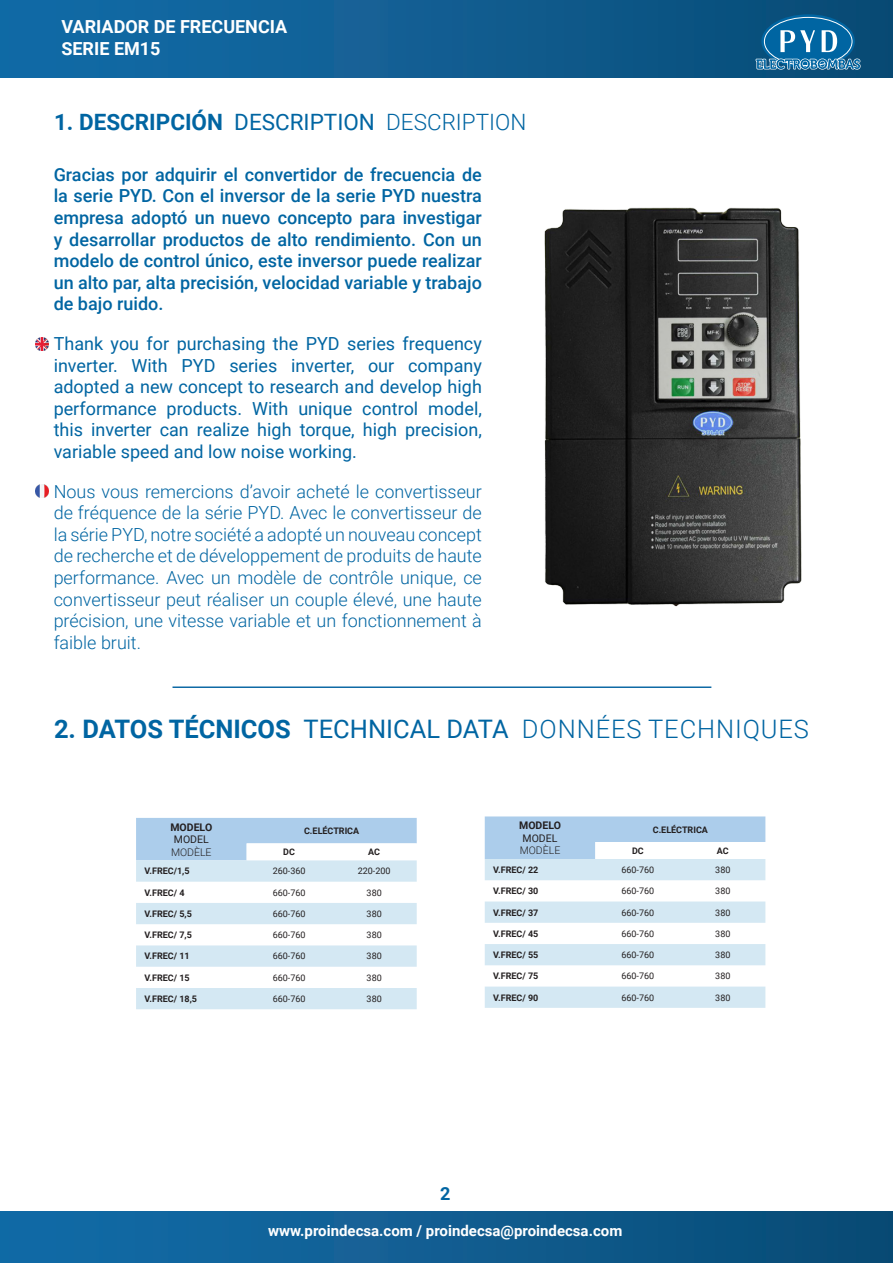
<style>
.page{position:relative;width:893px;height:1263px;background:#fff}
.page>*{position:absolute;margin:0;border:0;box-sizing:border-box;transform-origin:0 0}
.t1{font:300 25.5px "Roboto";letter-spacing:.035em;color:#0065a2}
.t2{font:700 22.5px "Roboto";color:#0065a2}
.t3{font:300 18px/21.6px "Roboto";color:#0065a2;text-align:justify}
.t4{font:500 18px/21.6px "Roboto";color:#0065a2;text-align:justify}
.t5{font:18px/21.6px "Roboto";color:#0065a2;text-align:justify}
.t6{font:700 18px/21.6px "Roboto";color:#fff}
.t7{font:700 18px "Roboto";color:#0065a2}
.t8{font:700 15px "Roboto";color:#fff}
.t9{font:700 10.5px "Roboto";color:#231f20}
.t10{font:300 10.5px "Roboto";color:#231f20}
.t11{font:10.5px "Roboto";color:#231f20}
.t12{font:700 9px "Roboto";color:#231f20}
.t13{font:9px "Roboto";color:#231f20}
.s1{font-weight:400}
.s2{font-weight:300}
.s3{font-weight:700}
</style>
<div class="page">
<div style="left:0;top:0;width:893px;height:77px;background:linear-gradient(to right,#146daa,#0a4b75)"></div>
<div style="left:0;top:1211px;width:893px;height:52px;background:linear-gradient(to right,#146daa,#0a4b75)"></div>
<svg style="left:761px;top:14px;width:94px;height:54px"></svg>
<svg style="left:755px;top:28px;width:106px;height:50px"></svg>
<svg style="left:35px;top:485px;width:13px;height:13px"></svg>
<svg style="left:35px;top:337px;width:13px;height:13px"></svg>
<hr style="left:172px;top:686px;width:539px;height:2px;background:#0f6aa5">
<img style="left:544px;top:207px;width:258px;height:400px">
<svg style="left:136px;top:818px;width:281px;height:191px"></svg>
<svg style="left:485px;top:816px;width:280px;height:192px"></svg>
<p class="t6" style="left:61px;top:16px;width:227px">VARIADOR DE FRECUENCIA<br>SERIE EM15</p>
<p class="t2" style="left:54px;top:106px;width:474px">1. DESCRIPCIÓN <span class="s1">DESCRIPTION</span> <span class="s2">DESCRIPTION</span></p>
<p class="t4" style="left:54px;top:163px;width:430px">Gracias por adquirir el convertidor de frecuencia de la serie PYD. Con el inversor de la serie PYD nuestra empresa adoptó un nuevo concepto para investigar y desarrollar productos de alto rendimiento. Con un modelo de control único, este inversor puede realizar un alto par, alta precisión, velocidad variable y trabajo de bajo ruido.</p>
<p class="t5" style="left:54px;top:332px;width:430px">Thank you for purchasing the PYD series frequency inverter. With PYD series inverter, our company adopted a new concept to research and develop high performance products. With unique control model, this inverter can realize high torque, high precision, variable speed and low noise working.</p>
<p class="t3" style="left:54px;top:480px;width:430px">Nous vous remercions d’avoir acheté le convertisseur de fréquence de la série PYD. Avec le convertisseur de la série PYD, notre société a adopté un nouveau concept de recherche et de développement de produits de haute performance. Avec un modèle de contrôle unique, ce convertisseur peut réaliser un couple élevé, une haute précision, une vitesse variable et un fonctionnement à faible bruit.</p>
<p class="t1" style="left:54px;top:711px;width:757px"><span class="s3">2. DATOS TÉCNICOS</span> <span class="s1">TECHNICAL DATA</span> DONNÉES TECHNIQUES</p>
<p class="t9" style="left:170px;top:819px;width:43px">MODELO</p>
<p class="t11" style="left:174px;top:832px;width:36px">MODEL</p>
<p class="t10" style="left:171px;top:845px;width:42px">MODÈLE</p>
<p class="t12" style="left:304px;top:824px;width:57px">C.ELÉCTRICA</p>
<p class="t12" style="left:283px;top:846px;width:13px">DC</p>
<p class="t12" style="left:368px;top:846px;width:13px">AC</p>
<p class="t9" style="left:519px;top:818px;width:43px">MODELO</p>
<p class="t11" style="left:523px;top:830px;width:36px">MODEL</p>
<p class="t10" style="left:520px;top:843px;width:42px">MODÈLE</p>
<p class="t12" style="left:653px;top:823px;width:57px">C.ELÉCTRICA</p>
<p class="t12" style="left:632px;top:844px;width:13px">DC</p>
<p class="t12" style="left:717px;top:844px;width:13px">AC</p>
<p class="t12" style="left:145px;top:865px;width:47px">V.FREC/1,5</p>
<p class="t13" style="left:273px;top:865px;width:34px">260-360</p>
<p class="t13" style="left:358px;top:865px;width:34px">220-200</p>
<p class="t12" style="left:145px;top:886px;width:41px">V.FREC/ 4</p>
<p class="t13" style="left:273px;top:886px;width:34px">660-760</p>
<p class="t13" style="left:367px;top:886px;width:17px">380</p>
<p class="t12" style="left:145px;top:907px;width:49px">V.FREC/ 5,5</p>
<p class="t13" style="left:273px;top:907px;width:34px">660-760</p>
<p class="t13" style="left:367px;top:907px;width:17px">380</p>
<p class="t12" style="left:145px;top:929px;width:49px">V.FREC/ 7,5</p>
<p class="t13" style="left:273px;top:929px;width:34px">660-760</p>
<p class="t13" style="left:367px;top:929px;width:17px">380</p>
<p class="t12" style="left:145px;top:950px;width:47px">V.FREC/ 11</p>
<p class="t13" style="left:273px;top:950px;width:34px">660-760</p>
<p class="t13" style="left:367px;top:950px;width:17px">380</p>
<p class="t12" style="left:145px;top:971px;width:47px">V.FREC/ 15</p>
<p class="t13" style="left:273px;top:971px;width:34px">660-760</p>
<p class="t13" style="left:367px;top:971px;width:17px">380</p>
<p class="t12" style="left:145px;top:992px;width:54px">V.FREC/ 18,5</p>
<p class="t13" style="left:273px;top:992px;width:34px">660-760</p>
<p class="t13" style="left:367px;top:992px;width:17px">380</p>
<p class="t12" style="left:493px;top:863px;width:47px">V.FREC/ 22</p>
<p class="t13" style="left:621px;top:863px;width:34px">660-760</p>
<p class="t13" style="left:715px;top:863px;width:17px">380</p>
<p class="t12" style="left:493px;top:885px;width:47px">V.FREC/ 30</p>
<p class="t13" style="left:621px;top:885px;width:34px">660-760</p>
<p class="t13" style="left:715px;top:885px;width:17px">380</p>
<p class="t12" style="left:493px;top:906px;width:47px">V.FREC/ 37</p>
<p class="t13" style="left:621px;top:906px;width:34px">660-760</p>
<p class="t13" style="left:715px;top:906px;width:17px">380</p>
<p class="t12" style="left:493px;top:927px;width:47px">V.FREC/ 45</p>
<p class="t13" style="left:621px;top:927px;width:34px">660-760</p>
<p class="t13" style="left:715px;top:927px;width:17px">380</p>
<p class="t12" style="left:493px;top:948px;width:47px">V.FREC/ 55</p>
<p class="t13" style="left:621px;top:948px;width:34px">660-760</p>
<p class="t13" style="left:715px;top:948px;width:17px">380</p>
<p class="t12" style="left:493px;top:970px;width:47px">V.FREC/ 75</p>
<p class="t13" style="left:621px;top:970px;width:34px">660-760</p>
<p class="t13" style="left:715px;top:970px;width:17px">380</p>
<p class="t12" style="left:493px;top:991px;width:47px">V.FREC/ 90</p>
<p class="t13" style="left:621px;top:991px;width:34px">660-760</p>
<p class="t13" style="left:715px;top:991px;width:17px">380</p>
<p class="t7" style="left:440px;top:1181px;width:12px">2</p>
<p class="t8" style="left:268px;top:1220px;width:356px">www.proindecsa.com / proindecsa@proindecsa.com</p>
</div>
